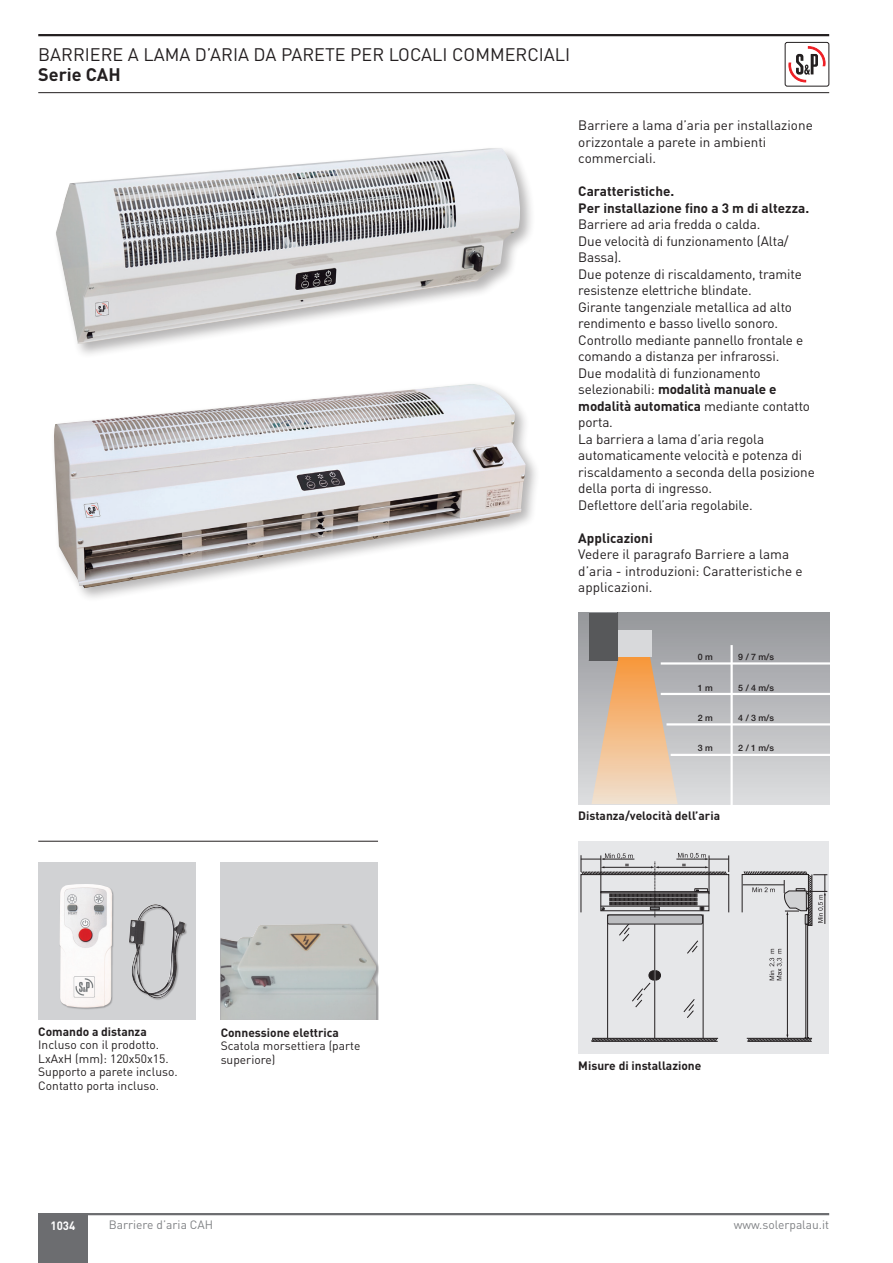
<style>
.page{position:relative;width:893px;height:1263px;background:#fff}
.page>*{position:absolute;margin:0;border:0;box-sizing:border-box;transform-origin:0 0}
.t1{font:18px "DIN";color:#231f20}
.t2{font:700 18px "DIN";color:#231f20}
.t3{font:13.5px/16.5px "DIN";letter-spacing:-.01em;color:#231f20}
.t4{font:700 13.5px/16.5px "DIN";color:#231f20}
.t5{font:12px/13.5px "DIN Pro";color:#231f20}
.t6{font:700 12px "DIN";color:#231f20}
.t7{font:12px "DIN";color:#808285}
.t8{font:12px/13.5px "DIN";color:#231f20}
.t9{font:700 12px "DIN Pro";color:#231f20}
.t10{font:700 12px "DIN";color:#fff;scale:.95 1}
.t11{font:500 8.85px "Helvetica Neue";color:#231f20}
.s1{font-weight:700}
</style>
<div class="page">
<hr style="left:38px;top:1213px;width:791px;height:2px;background:#6c6d70">
<div style="left:38px;top:1214px;width:49px;height:49px;background:#6c6d70"></div>
<hr style="left:38px;top:34px;width:791px;height:2px;background:#231f20">
<hr style="left:38px;top:92px;width:791px;height:1px;background:#231f20">
<svg style="left:788px;top:47px;width:38px;height:36px"></svg>
<div style="left:785px;top:42px;width:44px;height:44px;border:1px solid #231f20;border-radius:2px"></div>
<div style="left:578px;top:841px;width:251px;height:212px;background:#e6e7e9"></div>
<svg style="left:591px;top:1038px;width:126px;height:3px"></svg>
<hr style="left:592px;top:1041px;width:126px;height:1px;background:#231f20">
<hr style="left:654px;top:915px;width:1px;height:123px;background:#231f20">
<div style="left:607px;top:914px;width:97px;height:125px;border:1px solid #231f20"></div>
<hr style="left:592px;top:1038px;width:126px;height:1px;background:#231f20">
<svg style="left:684px;top:999px;width:11px;height:19px"></svg>
<svg style="left:769px;top:949px;width:13px;height:31px"></svg>
<hr style="left:787px;top:914px;width:1px;height:121px;background:#231f20">
<svg style="left:632px;top:970px;width:29px;height:37px"></svg>
<div style="left:806px;top:924px;width:2px;height:114px;border:1px solid #231f20"></div>
<svg style="left:747px;top:1035px;width:65px;height:7px"></svg>
<svg style="left:741px;top:871px;width:86px;height:55px;background:#c5c5c7"></svg>
<svg style="left:581px;top:853px;width:148px;height:101px;background:#c1c1c3"></svg>
<div style="left:578px;top:613px;width:251px;height:191px;background:linear-gradient(to bottom,#96979b,#dedee0)"></div>
<svg style="left:588px;top:613px;width:90px;height:191px;background:#cdb299"></svg>
<div style="left:618px;top:630px;width:34px;height:27px;background:#d8d9db"></div>
<hr style="left:661px;top:662px;width:168px;height:3px;background:#fff">
<hr style="left:661px;top:693px;width:168px;height:2px;background:#fff">
<hr style="left:666px;top:723px;width:163px;height:2px;background:#fff">
<hr style="left:671px;top:754px;width:158px;height:2px;background:#fff">
<hr style="left:730px;top:645px;width:3px;height:159px;background:#fff">
<div style="left:53px;top:145px;width:482px;height:214px;background:#231f20;opacity:.33"></div>
<img style="left:56px;top:148px;width:467px;height:196px">
<div style="left:51px;top:381px;width:490px;height:222px;background:#231f20;opacity:.33"></div>
<img style="left:53px;top:384px;width:473px;height:204px">
<hr style="left:38px;top:841px;width:340px;height:1px;background:#231f20">
<div style="left:221px;top:863px;width:157px;height:60px;background:#d1d2d4"></div>
<div style="left:221px;top:923px;width:157px;height:97px;background:#231f20;opacity:.33"></div>
<img style="left:221px;top:924px;width:155px;height:96px">
<div style="left:38px;top:863px;width:158px;height:157px;background:#d1d2d4"></div>
<div style="left:59px;top:884px;width:128px;height:126px;background:#231f20;opacity:.33"></div>
<img style="left:60px;top:884px;width:126px;height:124px">
<h1 class="t1" style="left:38px;top:43px;width:533px">BARRIERE A LAMA D’ARIA DA PARETE PER LOCALI COMMERCIALI</h1>
<h1 class="t2" style="left:38px;top:62px;width:84px">Serie CAH</h1>
<p class="t3" style="left:578px;top:117px;width:236px">Barriere a lama d’aria per installazione orizzontale a parete in ambienti commerciali.</p>
<p class="t4" style="left:578px;top:182px;width:232px">Caratteristiche.<br>Per installazione fino a 3 m di altezza.</p>
<p class="t3" style="left:578px;top:216px;width:238px">Barriere ad aria fredda o calda.<br>Due velocità di funzionamento (Alta/<br>Bassa).<br>Due potenze di riscaldamento, tramite resistenze elettriche blindate.<br>Girante tangenziale metallica ad alto rendimento e basso livello sonoro.<br>Controllo mediante pannello frontale e comando a distanza per infrarossi.<br>Due modalità di funzionamento selezionabili: <span class="s1">modalità manuale e modalità automatica</span> mediante contatto porta.<br>La barriera a lama d’aria regola automaticamente velocità e potenza di riscaldamento a seconda della posizione della porta di ingresso.<br>Deflettore dell’aria regolabile.</p>
<p class="t4" style="left:578px;top:529px;width:76px">Applicazioni</p>
<p class="t3" style="left:578px;top:546px;width:226px">Vedere il paragrafo Barriere a lama d’aria - introduzioni: Caratteristiche e applicazioni.</p>
<p class="t11" style="left:698px;top:652px;width:17px">0 m</p>
<p class="t11" style="left:738px;top:652px;width:37px">9 / 7 m/s</p>
<p class="t11" style="left:698px;top:682px;width:17px">1 m</p>
<p class="t11" style="left:738px;top:682px;width:37px">5 / 4 m/s</p>
<p class="t11" style="left:698px;top:712px;width:17px">2 m</p>
<p class="t11" style="left:738px;top:712px;width:37px">4 / 3 m/s</p>
<p class="t11" style="left:698px;top:743px;width:17px">3 m</p>
<p class="t11" style="left:738px;top:743px;width:37px">2 / 1 m/s</p>
<p class="t6" style="left:578px;top:808px;width:143px">Distanza/velocità dell’aria</p>
<p class="t9" style="left:38px;top:1023px;width:110px">Comando a distanza</p>
<p class="t5" style="left:38px;top:1038px;width:141px">Incluso con il prodotto.<br>LxAxH (mm): 120x50x15.<br>Supporto a parete incluso.<br>Contatto porta incluso.</p>
<p class="t6" style="left:221px;top:1024px;width:120px">Connessione elettrica</p>
<p class="t8" style="left:221px;top:1039px;width:141px">Scatola morsettiera (parte superiore)</p>
<p class="t6" style="left:578px;top:1058px;width:125px">Misure di installazione</p>
<p class="t7" style="left:109px;top:1217px;width:106px">Barriere d’aria CAH</p>
<p class="t10" style="left:50px;top:1217px;width:28px">1034</p>
<p class="t7" style="left:734px;top:1217px;width:97px">www.solerpalau.it</p>
</div>
